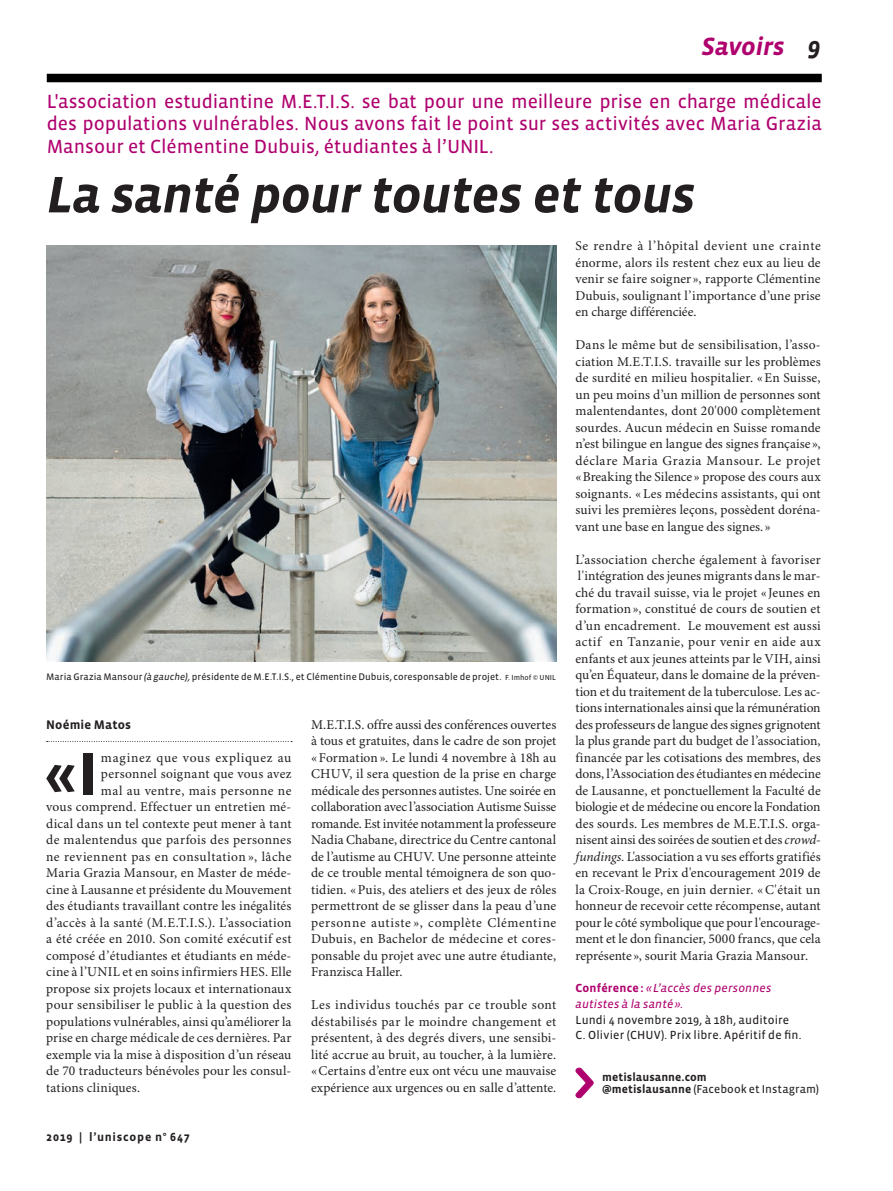
<style>
.page{position:relative;width:893px;height:1191px;background:#fff}
.page>*{position:absolute;margin:0;border:0;box-sizing:border-box;transform-origin:0 0}
.TEXTE_COURANT___2_LE{font:700 62.1px "Vista Sans";color:#231f20}
.TITRE_ARTICLE{font:italic 700 52.5px "Vista Sans";letter-spacing:-.015em;color:#231f20}
.RUBRIQUE_HAUT_-_DROI{font:italic 700 25.5px "Vista Sans";letter-spacing:-.01em;color:#af016e}
.CHAPEAU_ARTICLE{font:19.5px/22.5px "Vista Sans Reg";color:#af016e;text-align:justify}
.TEXTE_COURANT{font:13.5px/16.5px "Minion Pro";letter-spacing:.005em;color:#231f20;text-align:justify}
.TEXTE_COURANT___2_LE-2{font:13.5px "Minion Pro";letter-spacing:.015em;color:#231f20}
.TEXTE_COURANT___2_LE-3{font:13.5px "Minion Pro";letter-spacing:.05em;color:#231f20}
.SIGNATURE_ARTICLE{font:700 12.75px "Vista Sans";letter-spacing:.01em;color:#231f20}
.TEXTE{font:12px/15.8px "Vista Sans Reg";letter-spacing:.015em;color:#231f20}
.TEXTE-2{font:italic 12px/15.8px "Vista Sans Reg";letter-spacing:.01em;color:#af016e}
.t1{font:700 12px "Vista Sans";letter-spacing:.065em;color:#231f20}
.ACCROCHE_en_savoir_p{font:11.7px "Vista Sans Reg";letter-spacing:.005em;color:#231f20}
.ACCROCHE_en_savoir_p-2{font:700 11.7px "Vista Sans";letter-spacing:.005em;color:#231f20}
.LEGENDES{font:9.75px "Vista Sans Reg";letter-spacing:.005em;color:#231f20}
.s1{color:#231f20}
.s2{font-style:italic}
.s3{font-size:7.5px}
.s4{font-family:"Vista Sans";font-weight:700;font-style:normal}
.s5{font-family:"Vista Sans";font-weight:700}
</style>
<div class="page">
<div style="left:47px;top:74px;width:775px;height:8px;background:#000"></div>
<svg style="left:47px;top:741px;width:245px;height:1px"></svg>
<img style="left:46px;top:245px;width:510px;height:416px">
<svg style="left:575px;top:1067px;width:19px;height:32px"></svg>
<p class="RUBRIQUE_HAUT_-_DROI" style="left:701px;top:33px;width:121px">Savoirs <span class="s1">9</span></p>
<p class="CHAPEAU_ARTICLE" style="left:47px;top:90px;width:776px">L'association estudiantine M.E.T.I.S. se bat pour une meilleure prise en charge médicale des populations vulnérables. Nous avons fait le point sur ses activités avec Maria Grazia Mansour et Clémentine Dubuis, étudiantes à l’UNIL.</p>
<p class="TITRE_ARTICLE" style="left:47px;top:168px;width:650px">La santé pour toutes et tous</p>
<p class="LEGENDES" style="left:46px;top:671px;width:511px">Maria Grazia Mansour <span class="s2">(à gauche),</span> présidente de M.E.T.I.S., et Clémentine Dubuis, coresponsable de projet. <span class="s3">F. Imhof © UNIL</span></p>
<p class="SIGNATURE_ARTICLE" style="left:46px;top:718px;width:86px">Noémie Matos</p>
<p class="TEXTE_COURANT___2_LE" style="left:45px;top:742px;width:55px">«I</p>
<p class="TEXTE_COURANT___2_LE-3" style="left:101px;top:749px;width:192px">maginez que vous expliquez au</p>
<p class="TEXTE_COURANT___2_LE-2" style="left:101px;top:766px;width:192px">personnel soignant que vous avez</p>
<p class="TEXTE_COURANT___2_LE-2" style="left:101px;top:782px;width:192px">mal au ventre, mais personne ne</p>
<p class="TEXTE_COURANT___2_LE-2" style="left:46px;top:799px;width:247px">vous comprend. Effectuer un entretien mé-</p>
<p class="TEXTE_COURANT___2_LE-2" style="left:46px;top:815px;width:247px">dical dans un tel contexte peut mener à tant</p>
<p class="TEXTE_COURANT___2_LE-2" style="left:46px;top:832px;width:247px">de malentendus que parfois des personnes</p>
<p class="TEXTE_COURANT___2_LE-2" style="left:46px;top:848px;width:247px">ne reviennent pas en consultation », lâche</p>
<p class="TEXTE_COURANT___2_LE-2" style="left:46px;top:865px;width:247px">Maria Grazia Mansour, en Master de méde-</p>
<p class="TEXTE_COURANT___2_LE-2" style="left:46px;top:881px;width:247px">cine à Lausanne et présidente du Mouvement</p>
<p class="TEXTE_COURANT___2_LE-2" style="left:46px;top:898px;width:247px">des étudiants travaillant contre les inégalités</p>
<p class="TEXTE_COURANT___2_LE-2" style="left:46px;top:914px;width:247px">d’accès à la santé (M.E.T.I.S.). L’association</p>
<p class="TEXTE_COURANT___2_LE-2" style="left:46px;top:931px;width:247px">a été créée en 2010. Son comité exécutif est</p>
<p class="TEXTE_COURANT___2_LE-2" style="left:46px;top:947px;width:247px">composé d’étudiantes et étudiants en méde-</p>
<p class="TEXTE_COURANT___2_LE-2" style="left:46px;top:964px;width:247px">cine à l’UNIL et en soins infirmiers HES. Elle</p>
<p class="TEXTE_COURANT___2_LE-2" style="left:46px;top:980px;width:247px">propose six projets locaux et internationaux</p>
<p class="TEXTE_COURANT___2_LE-2" style="left:46px;top:997px;width:247px">pour sensibiliser le public à la question des</p>
<p class="TEXTE_COURANT___2_LE-2" style="left:46px;top:1013px;width:247px">populations vulnérables, ainsi qu’améliorer la</p>
<p class="TEXTE_COURANT___2_LE-2" style="left:46px;top:1030px;width:247px">prise en charge médicale de ces dernières. Par</p>
<p class="TEXTE_COURANT___2_LE-2" style="left:46px;top:1046px;width:247px">exemple via la mise à disposition d’un réseau</p>
<p class="TEXTE_COURANT___2_LE-2" style="left:46px;top:1063px;width:247px">de 70 traducteurs bénévoles pour les consul-</p>
<p class="TEXTE_COURANT___2_LE-2" style="left:46px;top:1079px;width:95px">tations cliniques.</p>
<p class="t1" style="left:46px;top:1130px;width:145px">2019 | l’uniscope n° 647</p>
<p class="TEXTE_COURANT" style="left:311px;top:717px;width:247px">M.E.T.I.S. offre aussi des conférences ouvertes à tous et gratuites, dans le cadre de son projet «Formation». Le lundi 4 novembre à 18h au CHUV, il sera question de la prise en charge médicale des personnes autistes. Une soirée en collaboration avec l’association Autisme Suisse romande. Est invitée notamment la professeure Nadia Chabane, directrice du Centre cantonal de l’autisme au CHUV. Une personne atteinte de ce trouble mental témoignera de son quo&shy;tidien. «Puis, des ateliers et des jeux de rôles permettront de se glisser dans la peau d’une personne autiste », complète Clémentine Dubuis, en Bachelor de médecine et cores&shy;ponsable du projet avec une autre étudiante, Franzisca Haller.</p>
<p class="TEXTE_COURANT" style="left:311px;top:997px;width:247px">Les individus touchés par ce trouble sont déstabilisés par le moindre changement et présentent, à des degrés divers, une sensibi&shy;lité accrue au bruit, au toucher, à la lumière. «Certains d’entre eux ont vécu une mauvaise expérience aux urgences ou en salle d’attente.</p>
<p class="TEXTE_COURANT" style="left:575px;top:238px;width:247px">Se rendre à l’hôpital devient une crainte énorme, alors ils restent chez eux au lieu de venir se faire soigner », rapporte Clémentine Dubuis, soulignant l’importance d’une prise en charge différenciée.</p>
<p class="TEXTE_COURANT" style="left:575px;top:337px;width:247px">Dans le même but de sensibilisation, l’asso&shy;ciation M.E.T.I.S. travaille sur les problèmes de surdité en milieu hospitalier. «En Suisse, un peu moins d’un million de personnes sont malentendantes, dont 20'000 complètement sourdes. Aucun médecin en Suisse romande n’est bilingue en langue des signes française», déclare Maria Grazia Mansour. Le projet «Breaking the Silence» propose des cours aux soignants. «Les médecins assistants, qui ont suivi les premières leçons, possèdent doréna&shy;vant une base en langue des signes.»</p>
<p class="TEXTE_COURANT" style="left:575px;top:552px;width:247px">L’association cherche également à favoriser l'intégration des jeunes migrants dans le mar&shy;ché du travail suisse, via le projet « Jeunes en formation», constitué de cours de soutien et d’un encadrement. Le mouvement est aussi actif en Tanzanie, pour venir en aide aux enfants et aux jeunes atteints par le VIH, ainsi qu’en Équateur, dans le domaine de la préven&shy;tion et du traitement de la tuberculose. Les ac&shy;tions internationales ainsi que la rémunération des professeurs de langue des signes grignotent la plus grande part du budget de l’association, financée par les cotisations des membres, des dons, l’Association des étudiantes en médecine de Lausanne, et ponctuellement la Faculté de biologie et de médecine ou encore la Fondation des sourds. Les membres de M.E.T.I.S. orga&shy;nisent ainsi des soirées de soutien et des <span class="s2">crowd&shy;fundings.</span> L'association a vu ses efforts gratifiés en recevant le Prix d'encouragement 2019 de la Croix-Rouge, en juin dernier. «C'était un honneur de recevoir cette récompense, autant pour le côté symbolique que pour l'encourage&shy;ment et le don financier, 5000 francs, que cela représente», sourit Maria Grazia Mansour.</p>
<p class="TEXTE-2" style="left:575px;top:980px;width:197px"><span class="s4">Conférence:</span> « L’accès des personnes autistes à la santé».</p>
<p class="TEXTE" style="left:575px;top:1012px;width:228px">Lundi 4 novembre 2019, à 18h, auditoire<br>C. Olivier (CHUV). Prix libre. Apéritif de fin.</p>
<p class="ACCROCHE_en_savoir_p-2" style="left:602px;top:1071px;width:106px">metislausanne.com</p>
<p class="ACCROCHE_en_savoir_p" style="left:602px;top:1083px;width:218px"><span class="s5">@metislausanne</span> (Facebook et Instagram)</p>
</div>
